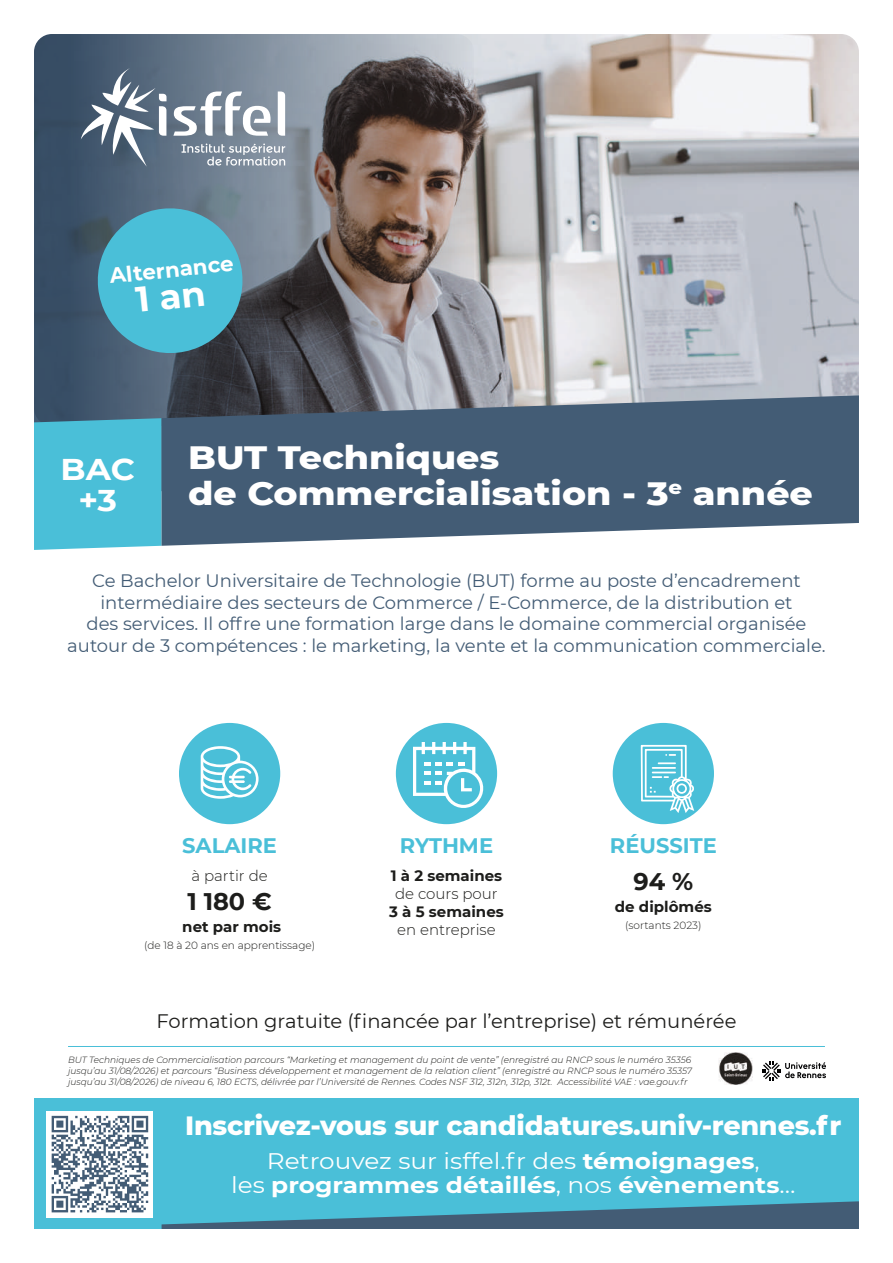
<style>
.page{position:relative;width:893px;height:1263px;background:#fff}
.page>*{position:absolute;margin:0;border:0;box-sizing:border-box;transform-origin:0 0}
.t1{font:800 33px/36px "Montserrat";color:#fff;scale:1.1 1}
.t2{font:700 30px/31.5px "Montserrat";color:#fff;text-align:center;scale:1.1 1}
.t3{font:800 27px "Montserrat";letter-spacing:-.01em;color:#fff}
.t4{font:700 24px "Montserrat";color:#1d1d1b}
.t5{font:700 22.5px/24px "Montserrat";color:#fff;text-align:center;scale:1.1 1}
.t6{font:700 21.45px "Montserrat";color:#fff}
.t7{font:700 21px "Montserrat";color:#4abfd8}
.t8{font:19.5px "Montserrat";color:#1d1d1b}
.t9{font:18px/21.6px "Montserrat";color:#435c75;text-align:center}
.t10{font:700 15px "Montserrat";color:#1d1d1b}
.t11{font:300 15px "Montserrat";color:#1d1d1b}
.t12{font:300 10.5px "Montserrat";color:#1d1d1b}
.t13{font:italic 300 9px/10.8px "Montserrat";color:#1d1d1b}
.s1{font-weight:400}
</style>
<div class="page">
<div style="left:34px;top:1098px;width:825px;height:131px;background:#4abfd8"></div>
<hr style="left:68px;top:1046px;width:757px;height:1px;background:#4abfd8">
<div style="left:47px;top:1111px;width:106px;height:106px;background:#fff"></div>
<svg style="left:46px;top:1115px;width:813px;height:114px"></svg>
<div style="left:613px;top:723px;width:101px;height:101px;background:#4abfd8;border-radius:50%"></div>
<svg style="left:641px;top:745px;width:53px;height:68px"></svg>
<div style="left:396px;top:723px;width:101px;height:101px;background:#4abfd8;border-radius:50%"></div>
<svg style="left:413px;top:742px;width:73px;height:69px"></svg>
<div style="left:179px;top:723px;width:101px;height:101px;background:#4abfd8;border-radius:50%"></div>
<svg style="left:201px;top:746px;width:58px;height:53px"></svg>
<img style="left:34px;top:34px;width:825px;height:361px">
<svg style="left:34px;top:34px;width:440px;height:457px;background:#686b73"></svg>
<div style="left:34px;top:418px;width:128px;height:132px;background:#4abfd8"></div>
<svg style="left:162px;top:395px;width:697px;height:151px;background:#556b80"></svg>
<svg style="left:173px;top:91px;width:98px;height:45px"></svg>
<svg style="left:278px;top:91px;width:7px;height:45px"></svg>
<svg style="left:182px;top:144px;width:103px;height:22px;background:#96a1ae"></svg>
<svg style="left:81px;top:68px;width:86px;height:99px"></svg>
<img style="left:719px;top:1052px;width:33px;height:32px">
<svg style="left:762px;top:1061px;width:64px;height:20px"></svg>
<svg style="left:94px;top:205px;width:152px;height:152px;background:#4ba2b8"></svg>
<h3 class="t6" style="left:108px;top:260px;width:126px;rotate:-6deg">Alternance</h3>
<h2 class="t2" style="left:61px;top:452px;width:69px">BAC +3</h2>
<h1 class="t1" style="left:188px;top:437px;width:569px">BUT Techniques<br>de Commercialisation - 3<sup>e</sup> année</h1>
<p class="t9" style="left:67px;top:569px;width:760px">Ce Bachelor Universitaire de Technologie (BUT) forme au poste d’encadrement intermédiaire des secteurs de Commerce / E-Commerce, de la distribution et<br>des services. Il offre une formation large dans le domaine commercial organisée autour de 3 compétences : le marketing, la vente et la communication commerciale.</p>
<h3 class="t7" style="left:182px;top:830px;width:96px">SALAIRE</h3>
<h3 class="t7" style="left:400px;top:830px;width:95px">RYTHME</h3>
<h3 class="t11" style="left:191px;top:865px;width:78px">à partir de</h3>
<h3 class="t4" style="left:187px;top:884px;width:86px">1 180 €</h3>
<h3 class="t10" style="left:182px;top:916px;width:100px">net par mois</h3>
<p class="t12" style="left:144px;top:938px;width:173px">(de 18 à 20 ans en apprentissage)</p>
<h3 class="t10" style="left:391px;top:865px;width:113px">1 à 2 semaines</h3>
<h3 class="t11" style="left:395px;top:883px;width:104px">de cours pour</h3>
<h3 class="t10" style="left:389px;top:901px;width:116px">3 à 5 semaines</h3>
<h3 class="t11" style="left:397px;top:919px;width:100px">en entreprise</h3>
<h3 class="t7" style="left:610px;top:830px;width:108px">RÉUSSITE</h3>
<h3 class="t4" style="left:633px;top:864px;width:61px">94 %</h3>
<h3 class="t10" style="left:615px;top:896px;width:98px">de diplômés</h3>
<p class="t12" style="left:625px;top:918px;width:78px">(sortants 2023)</p>
<h3 class="t8" style="left:156px;top:1008px;width:582px">Formation gratuite (financée par l’entreprise) et rémunérée</h3>
<p class="t13" style="left:68px;top:1054px;width:626px">BUT Techniques de Commercialisation parcours “Marketing et management du point de vente” (enregistré au RNCP sous le numéro 35356 jusqu’au 31/08/2026) et parcours “Business développement et management de la relation client” (enregistré au RNCP sous le numéro 35357 jusqu’au 31/08/2026) de niveau 6, 180 ECTS, délivrée par l’Université de Rennes. Codes NSF 312, 312n, 312p, 312t. Accessibilité VAE : vae.gouv.fr</p>
<h3 class="t3" style="left:185px;top:1105px;width:658px">Inscrivez-vous sur candidatures.univ-rennes.fr</h3>
<h3 class="t5" style="left:231px;top:1148px;width:515px"><span class="s1">Retrouvez sur isffel.fr des</span> témoignages<span class="s1">,<br>les</span> programmes détaillés<span class="s1">, nos</span> évènements<span class="s1">…</span></h3>
</div>
